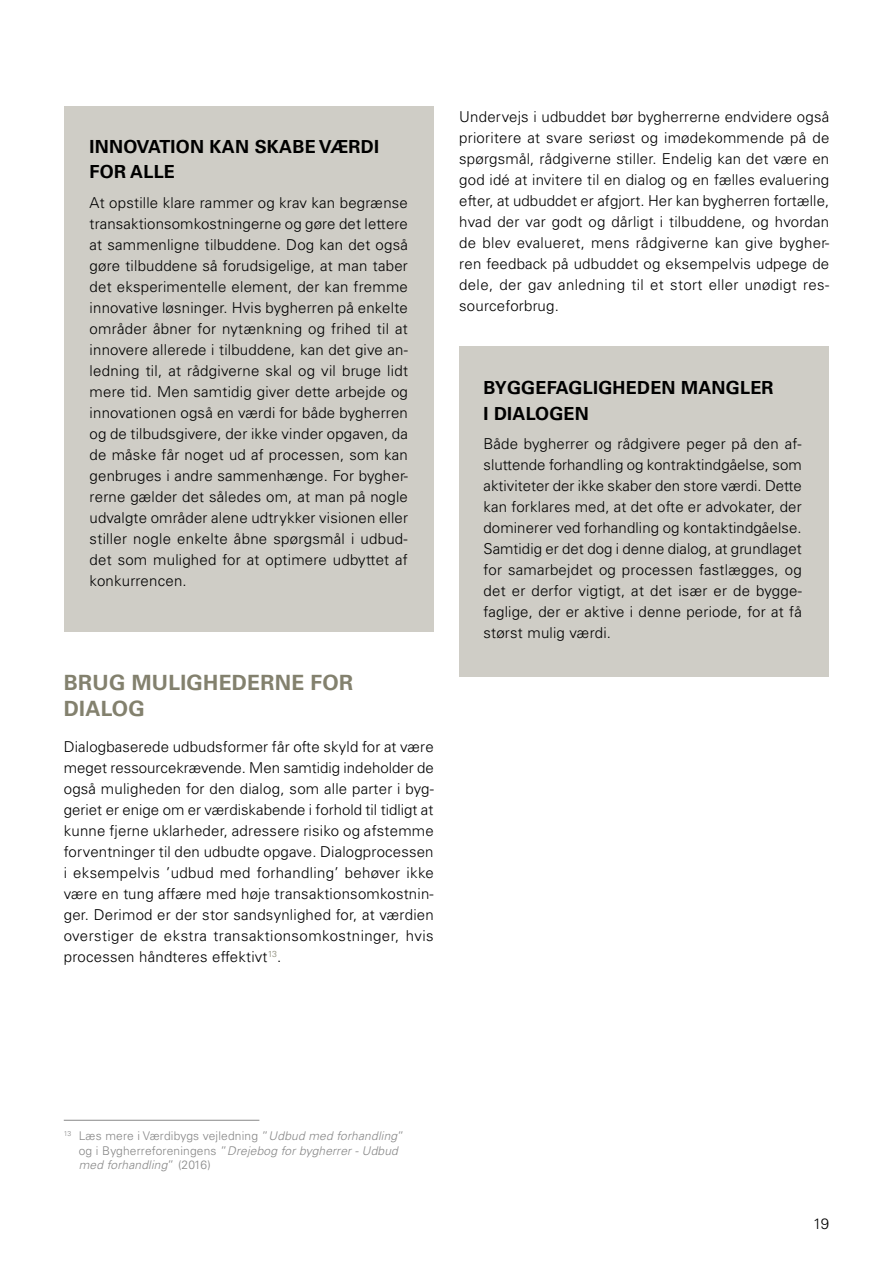
<style>
.page{position:relative;width:893px;height:1263px;background:#fff}
.page>*{position:absolute;margin:0;border:0;box-sizing:border-box;transform-origin:0 0}
.t1{font:700 21px/25.5px "Univers LT Std";letter-spacing:.015em;color:#83816e}
.t2{font:700 18px/25.5px "Univers LT Std";letter-spacing:.015em;color:#000}
.t3{font:300 15px/21px "Univers LT Std";letter-spacing:.015em;color:#000;text-align:justify}
.t4{font:300 12px/14.2px "Univers LT Std";letter-spacing:.015em;color:#878787}
.s1{font-style:italic}
</style>
<div class="page">
<div style="left:64px;top:106px;width:370px;height:526px;background:#cfcdc6"></div>
<div style="left:459px;top:346px;width:370px;height:331px;background:#cfcdc6"></div>
<hr style="left:64px;top:1120px;width:195px;height:1px;background:#878787">
<p class="t2" style="left:90px;top:134px;width:291px">INNOVATION KAN SKABE VÆRDI<br>FOR ALLE</p>
<p class="t3" style="left:90px;top:192px;width:320px">At opstille klare rammer og krav kan begrænse transaktionsomkostningerne og gøre det lettere at sammenligne tilbuddene. Dog kan det også gøre tilbuddene så forudsigelige, at man taber det eksperimentelle element, der kan fremme innovative løsninger. Hvis bygherren på enkelte områder åbner for nytænkning og frihed til at innovere allerede i tilbuddene, kan det give an&shy;ledning til, at rådgiverne skal og vil bruge lidt mere tid. Men samtidig giver dette arbejde og innovationen også en værdi for både bygherren og de tilbudsgivere, der ikke vinder opgaven, da de måske får noget ud af processen, som kan genbruges i andre sammenhænge. For bygher&shy;rerne gælder det således om, at man på nogle udvalgte områder alene udtrykker visionen eller stiller nogle enkelte åbne spørgsmål i udbud&shy;det som mulighed for at optimere udbyttet af konkurrencen.</p>
<h1 class="t1" style="left:64px;top:670px;width:291px">BRUG MULIGHEDERNE FOR<br>DIALOG</h1>
<p class="t3" style="left:64px;top:736px;width:372px">Dialogbaserede udbudsformer får ofte skyld for at være meget ressourcekrævende. Men samtidig indeholder de også muligheden for den dialog, som alle parter i byg&shy;geriet er enige om er værdiskabende i forhold til tidligt at kunne fjerne uklarheder, adressere risiko og afstemme forventninger til den udbudte opgave. Dialogprocessen i eksempelvis ’udbud med forhandling’ behøver ikke være en tung affære med høje transaktionsomkostnin&shy;ger. Derimod er der stor sandsynlighed for, at værdien overstiger de ekstra transaktionsomkostninger, hvis processen håndteres effektivt<sup>13</sup>.</p>
<p class="t3" style="left:459px;top:106px;width:372px">Undervejs i udbuddet bør bygherrerne endvidere også prioritere at svare seriøst og imødekommende på de spørgsmål, rådgiverne stiller. Endelig kan det være en god idé at invitere til en dialog og en fælles evaluering efter, at udbuddet er afgjort. Her kan bygherren fortælle, hvad der var godt og dårligt i tilbuddene, og hvordan de blev evalueret, mens rådgiverne kan give bygher&shy;ren feedback på udbuddet og eksempelvis udpege de dele, der gav anledning til et stort eller unødigt res&shy;sourceforbrug.</p>
<p class="t2" style="left:483px;top:375px;width:292px">BYGGEFAGLIGHEDEN MANGLER<br>I DIALOGEN</p>
<p class="t3" style="left:483px;top:433px;width:320px">Både bygherrer og rådgivere peger på den af&shy;sluttende forhandling og kontraktindgåelse, som aktiviteter der ikke skaber den store værdi. Dette kan forklares med, at det ofte er advokater, der dominerer ved forhandling og kontaktindgåelse.<br>Samtidig er det dog i denne dialog, at grundlaget for samarbejdet og processen fastlægges, og det er derfor vigtigt, at det især er de bygge&shy;faglige, der er aktive i denne periode, for at få størst mulig værdi.</p>
<p class="t4" style="left:79px;top:1129px;width:327px;text-indent:-15px"><sup>13</sup> Læs mere i Værdibygs vejledning ”<span class="s1">Udbud med forhandling</span>” og i Bygherreforeningens ”<span class="s1">Drejebog for bygherrer - Udbud med forhandling</span>” (2016)</p>
<p class="t3" style="left:813px;top:1213px;width:18px">19</p>
</div>
